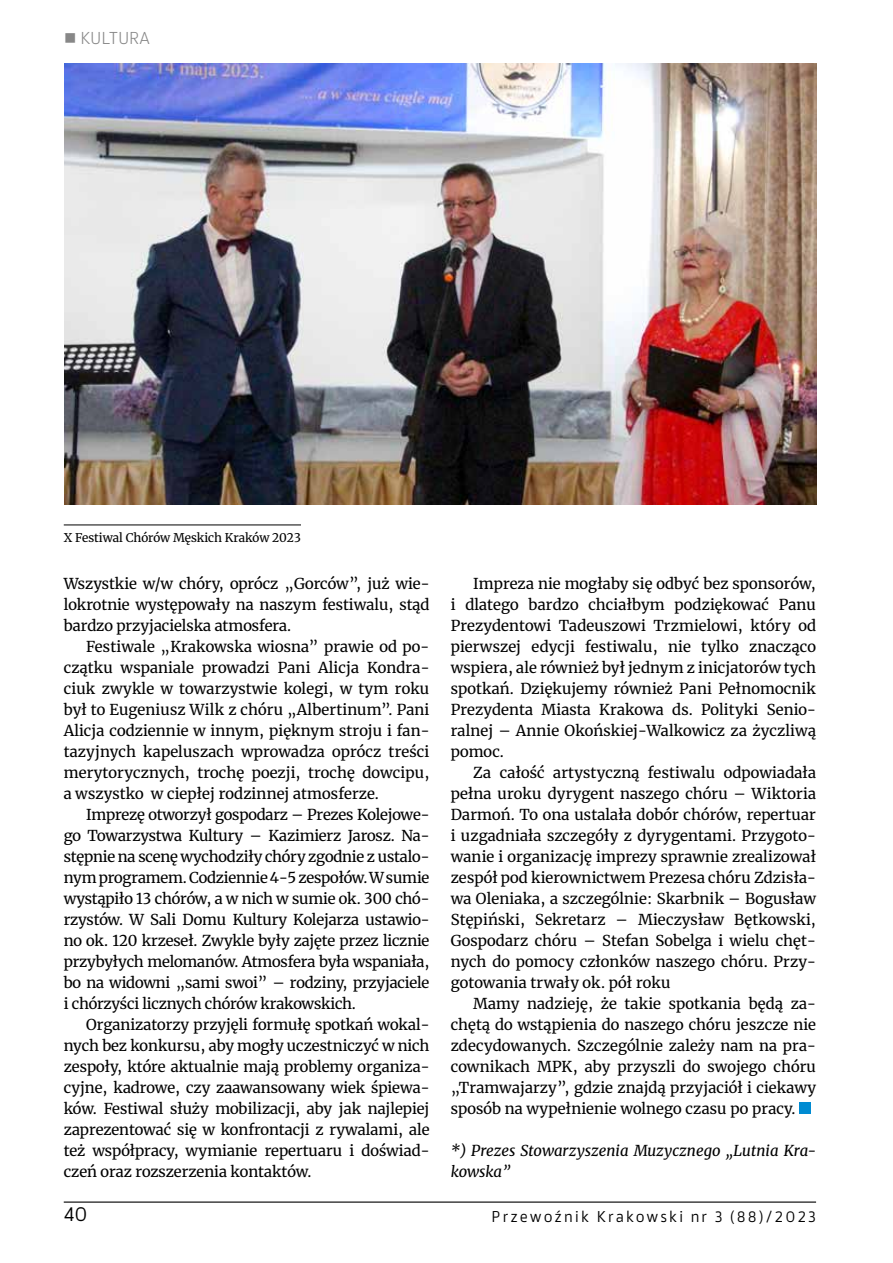
<style>
.page{position:relative;width:893px;height:1263px;background:#fff}
.page>*{position:absolute;margin:0;border:0;box-sizing:border-box;transform-origin:0 0}
.t1{font:19.5px "Akwe Pro";color:#000}
.t2{font:300 16.5px "Akwe Pro";letter-spacing:-.01em;color:#878787}
.t3{font:15px/21px "Merriweather";color:#000;text-align:justify}
.t4{font:italic 15px/21px "Merriweather";letter-spacing:-.005em;color:#000}
.t5{font:15px "Akwe Pro";letter-spacing:.14em;color:#000}
.t6{font:12px "Merriweather";color:#000}
</style>
<div class="page">
<hr style="left:64px;top:1201px;width:752px;height:2px;background:#000">
<img style="left:64px;top:64px;width:752px;height:441px">
<div style="left:799px;top:1103px;width:11px;height:11px;background:#008bd2"></div>
<hr style="left:64px;top:525px;width:237px;height:1px;background:#000">
<p class="t2" style="left:64px;top:26px;width:88px">■ KULTURA</p>
<p class="t6" style="left:64px;top:528px;width:239px">X Festiwal Chórów Męskich Kraków 2023</p>
<p class="t3" style="left:64px;top:572px;width:367px">Wszystkie w/w chóry, oprócz „Gorców”, już wie&shy;lokrotnie występowały na naszym festiwalu, stąd bardzo przyjacielska atmosfera.</p>
<p class="t3" style="left:64px;top:635px;width:367px;text-indent:22px">Festiwale „Krakowska wiosna” prawie od po&shy;czątku wspaniale prowadzi Pani Alicja Kondra&shy;ciuk zwykle w towarzystwie kolegi, w tym roku był to Eugeniusz Wilk z chóru „Albertinum”. Pani Alicja codziennie w innym, pięknym stroju i fan&shy;tazyjnych kapeluszach wprowadza oprócz treści merytorycznych, trochę poezji, trochę dowcipu, a wszystko w ciepłej rodzinnej atmosferze.</p>
<p class="t3" style="left:64px;top:803px;width:367px;text-indent:22px">Imprezę otworzył gospodarz – Prezes Kolejowe&shy;go Towarzystwa Kultury – Kazimierz Jarosz. Na&shy;stępnie na scenę wychodziły chóry zgodnie z ustalo&shy;nym programem. Codziennie 4-5 zespołów. W sumie wystąpiło 13 chórów, a w nich w sumie ok. 300 chó&shy;rzystów. W Sali Domu Kultury Kolejarza ustawio&shy;no ok. 120 krzeseł. Zwykle były zajęte przez licznie przybyłych melomanów. Atmosfera była wspaniała, bo na widowni „sami swoi” – rodziny, przyjaciele i chórzyści licznych chórów krakowskich.</p>
<p class="t3" style="left:64px;top:1013px;width:367px;text-indent:22px">Organizatorzy przyjęli formułę spotkań wokal&shy;nych bez konkursu, aby mogły uczestniczyć w nich zespoły, które aktualnie mają problemy organiza&shy;cyjne, kadrowe, czy zaawansowany wiek śpiewa&shy;ków. Festiwal służy mobilizacji, aby jak najlepiej zaprezentować się w konfrontacji z rywalami, ale też współpracy, wymianie repertuaru i doświad&shy;czeń oraz rozszerzenia kontaktów.</p>
<p class="t3" style="left:451px;top:572px;width:367px;text-indent:22px">Impreza nie mogłaby się odbyć bez sponsorów, i dlatego bardzo chciałbym podziękować Panu Prezydentowi Tadeuszowi Trzmielowi, który od pierwszej edycji festiwalu, nie tylko znacząco wspiera, ale również był jednym z inicjatorów tych spotkań. Dziękujemy również Pani Pełnomocnik Prezydenta Miasta Krakowa ds. Polityki Senio&shy;ralnej – Annie Okońskiej-Walkowicz za życzliwą pomoc.</p>
<p class="t3" style="left:451px;top:761px;width:367px;text-indent:22px">Za całość artystyczną festiwalu odpowiadała pełna uroku dyrygent naszego chóru – Wiktoria Darmoń. To ona ustalała dobór chórów, repertuar i uzgadniała szczegóły z dyrygentami. Przygoto&shy;wanie i organizację imprezy sprawnie zrealizował zespół pod kierownictwem Prezesa chóru Zdzisła&shy;wa Oleniaka, a szczególnie: Skarbnik – Bogusław Stępiński, Sekretarz – Mieczysław Bętkowski, Gospodarz chóru – Stefan Sobelga i wielu chęt&shy;nych do pomocy członków naszego chóru. Przy&shy;gotowania trwały ok. pół roku</p>
<p class="t3" style="left:451px;top:992px;width:367px;text-indent:22px">Mamy nadzieję, że takie spotkania będą za&shy;chętą do wstąpienia do naszego chóru jeszcze nie zdecydowanych. Szczególnie zależy nam na pra&shy;cownikach MPK, aby przyszli do swojego chóru „Tramwajarzy”, gdzie znajdą przyjaciół i ciekawy sposób na wypełnienie wolnego czasu po pracy.</p>
<p class="t4" style="left:451px;top:1139px;width:367px">*) Prezes Stowarzyszenia Muzycznego „Lutnia Kra&shy;kowska”</p>
<h1 class="t1" style="left:64px;top:1200px;width:25px">40</h1>
<p class="t5" style="left:492px;top:1205px;width:326px">Przewoźnik Krakowski nr 3 (88)/2023</p>
</div>
